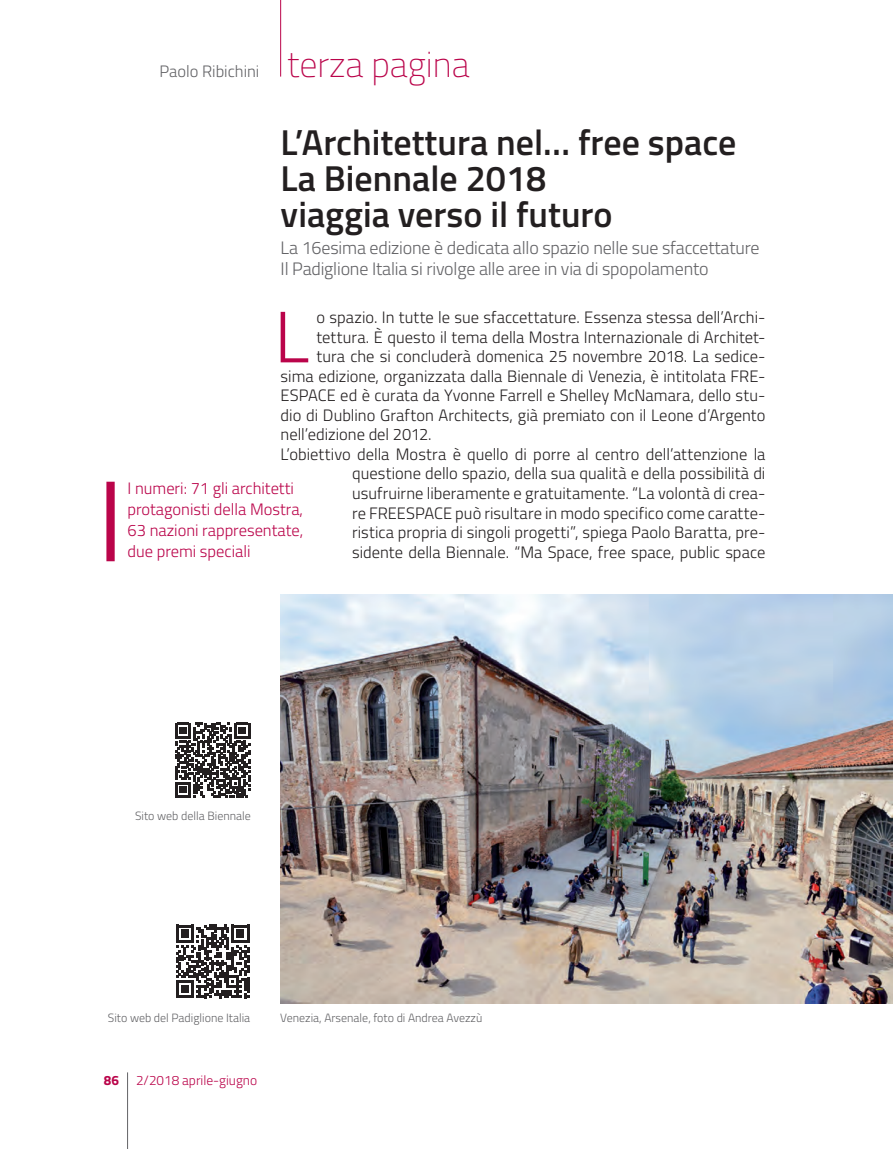
<style>
.page{position:relative;width:893px;height:1149px;background:#fff}
.page>*{position:absolute;margin:0;border:0;box-sizing:border-box;transform-origin:0 0}
.t1{font:300 72.6px "Titillium";color:#ba044a}
.t2{font:600 36px/36px "Titillium";color:#231f20}
.t3{font:300 18px/21px "Titillium";letter-spacing:-.01em;color:#636366}
.t4{font:300 16.5px "Titillium";color:#231f20}
.t5{font:300 16.5px/21px "Titillium";color:#ba044a}
.t6{font:300 16.5px "Titillium";color:#636366}
.t7{font:300 13.5px "Titillium";color:#ba044a}
.t8{font:700 13.5px "Titillium";color:#ba044a}
.t9{font:300 12px "Titillium";color:#636366}
.s1{font-weight:100;font-size:36px;color:#ba044a}
</style>
<div class="page">
<hr style="left:127px;top:1071px;width:1px;height:77px;background:#636366">
<hr style="left:280px;top:0;width:1px;height:77px;background:#ba044a">
<div style="left:106px;top:481px;width:9px;height:80px;background:#ba044a"></div>
<svg style="left:175px;top:722px;width:75px;height:75px"></svg>
<svg style="left:176px;top:924px;width:73px;height:73px"></svg>
<img style="left:281px;top:594px;width:612px;height:409px">
<p class="t6" style="left:159px;top:59px;width:311px">Paolo Ribichini <span class="s1">terza pagina</span></p>
<h2 class="t2" style="left:281px;top:122px;width:457px">L’Architettura nel… free space<br>La Biennale 2018<br>viaggia verso il futuro</h2>
<p class="t3" style="left:281px;top:236px;width:480px">La 16esima edizione è dedicata allo spazio nelle sue sfaccettature<br>Il Padiglione Italia si rivolge alle aree in via di spopolamento</p>
<h1 class="t1" style="left:274px;top:284px;width:36px">L</h1>
<p class="t4" style="left:316px;top:305px;width:450px">o spazio. In tutte le sue sfaccettature. Essenza stessa dell’Archi-</p>
<p class="t4" style="left:316px;top:325px;width:450px">tettura. È questo il tema della Mostra Internazionale di Architet-</p>
<p class="t4" style="left:316px;top:344px;width:450px">tura che si concluderà domenica 25 novembre 2018. La sedice-</p>
<p class="t4" style="left:281px;top:364px;width:486px">sima edizione, organizzata dalla Biennale di Venezia, è intitolata FRE-</p>
<p class="t4" style="left:281px;top:383px;width:486px">ESPACE ed è curata da Yvonne Farrell e Shelley McNamara, dello stu-</p>
<p class="t4" style="left:281px;top:403px;width:486px">dio di Dublino Grafton Architects, già premiato con il Leone d’Argento</p>
<p class="t4" style="left:281px;top:422px;width:152px">nell’edizione del 2012.</p>
<p class="t4" style="left:281px;top:442px;width:486px">L’obiettivo della Mostra è quello di porre al centro dell’attenzione la</p>
<p class="t4" style="left:352px;top:461px;width:415px">questione dello spazio, della sua qualità e della possibilità di</p>
<p class="t4" style="left:352px;top:481px;width:415px">usufruirne liberamente e gratuitamente. “La volontà di crea-</p>
<p class="t4" style="left:352px;top:500px;width:415px">re FREESPACE può risultare in modo specifico come caratte-</p>
<p class="t4" style="left:352px;top:520px;width:415px">ristica propria di singoli progetti”, spiega Paolo Baratta, pre-</p>
<p class="t4" style="left:352px;top:539px;width:415px">sidente della Biennale. “Ma Space, free space, public space</p>
<p class="t5" style="left:128px;top:477px;width:177px">I numeri: 71 gli architetti protagonisti della Mostra,<br>63 nazioni rappresentate, due premi speciali</p>
<p class="t9" style="left:135px;top:807px;width:117px">Sito web della Biennale</p>
<p class="t9" style="left:108px;top:1008px;width:144px">Sito web del Padiglione Italia</p>
<p class="t9" style="left:280px;top:1008px;width:204px">Venezia, Arsenale, foto di Andrea Avezzù</p>
<p class="t8" style="left:104px;top:1069px;width:17px">86</p>
<p class="t7" style="left:136px;top:1070px;width:123px">2/2018 aprile-giugno</p>
</div>
